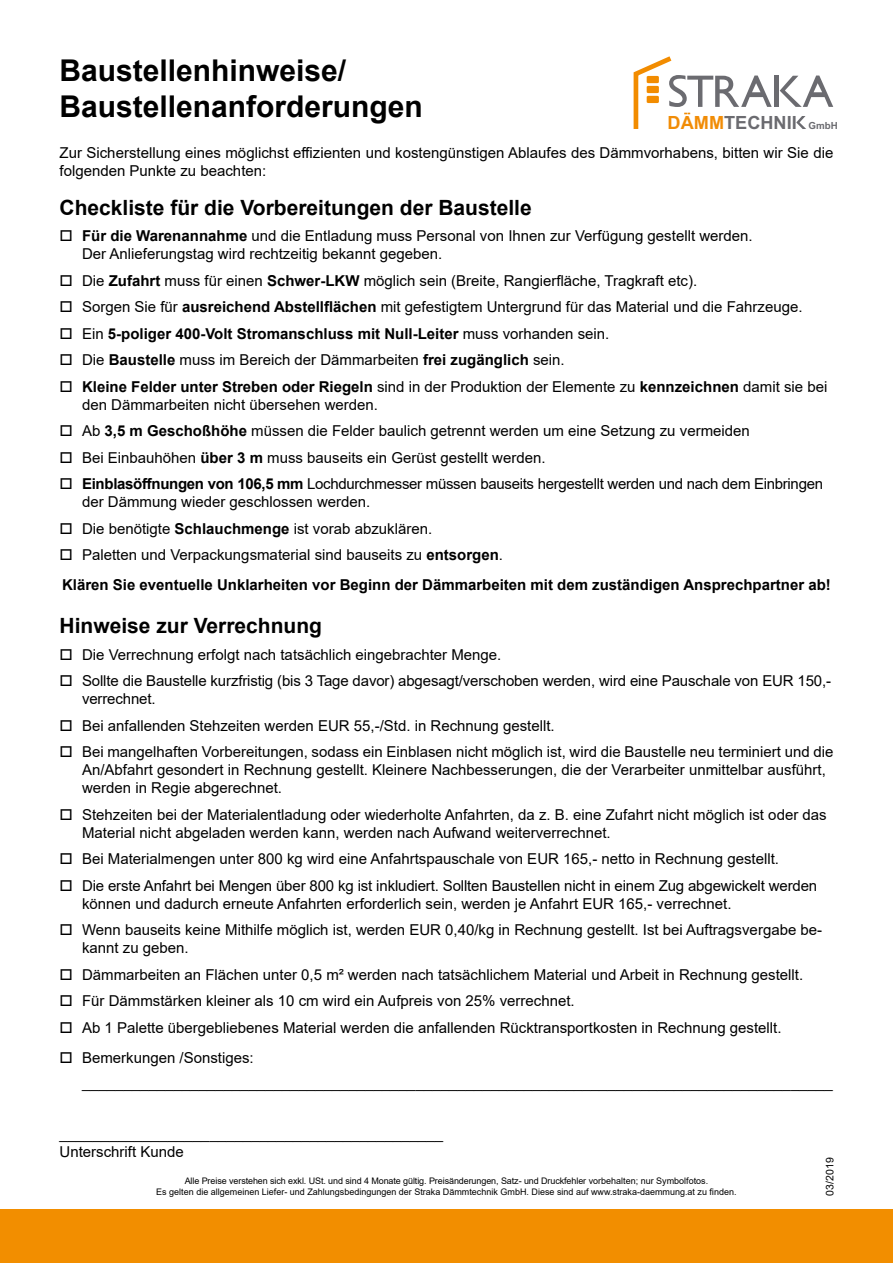
<style>
.page{position:relative;width:893px;height:1263px;background:#fff}
.page>*{position:absolute;margin:0;border:0;box-sizing:border-box;transform-origin:0 0}
.t1{font:700 30px/36px "Arial";color:#000}
.t2{font:700 21px "Arial";color:#000}
.t3{font:700 18.15px "Arial";color:#6b6b70}
.t4{font:15px/18px "Arial";color:#000}
.t5{font:700 15px/30px "Arial";color:#000}
.t6{font:15px/18px "Arial";letter-spacing:-.02em;color:#000}
.t7{font:10.5px "Arial";letter-spacing:.02em;color:#000}
.t8{font:9px/10.8px "Arial";color:#000;text-align:center}
.s1{font-weight:700}
.s2{font-weight:400}
.s3{color:#f18c06}
.s4{font-size:9.75px}
</style>
<div class="page">
<div style="left:0;top:1209px;width:893px;height:54px;background:#f28e00"></div>
<svg style="left:780px;top:76px;width:53px;height:31px"></svg>
<hr style="left:774px;top:76px;width:4px;height:31px;background:#6b6b70">
<svg style="left:634px;top:56px;width:138px;height:73px"></svg>
<svg style="left:796px;top:116px;width:10px;height:13px"></svg>
<h1 class="t1" style="left:60px;top:53px;width:365px">Baustellenhinweise/<br>Baustellenanforderungen</h1>
<p class="t4" style="left:60px;top:144px;width:775px">Zur Sicherstellung eines möglichst effizienten und kostengünstigen Ablaufes des Dämmvorhabens, bitten wir Sie die folgenden Punkte zu beachten:</p>
<h2 class="t2" style="left:60px;top:192px;width:474px">Checkliste für die Vorbereitungen der Baustelle</h2>
<p class="t4" style="left:82px;top:227px;width:672px;text-indent:-22px">□ <span class="s1">Für die Warenannahme</span> und die Entladung muss Personal von Ihnen zur Verfügung gestellt werden.<br>Der Anlieferungstag wird rechtzeitig bekannt gegeben.</p>
<p class="t4" style="left:60px;top:271px;width:639px">□ Die <span class="s1">Zufahrt</span> muss für einen <span class="s1">Schwer-LKW</span> möglich sein (Breite, Rangierfläche, Tragkraft etc).</p>
<p class="t4" style="left:60px;top:298px;width:745px">□ Sorgen Sie für <span class="s1">ausreichend Abstellflächen</span> mit gefestigtem Untergrund für das Material und die Fahrzeuge.</p>
<p class="t5" style="left:60px;top:318px;width:551px">□ <span class="s2">Ein</span> 5-poliger 400-Volt Stromanschluss mit Null-Leiter <span class="s2">muss vorhanden sein.</span></p>
<p class="t4" style="left:60px;top:351px;width:507px">□ Die <span class="s1">Baustelle</span> muss im Bereich der Dämmarbeiten <span class="s1">frei zugänglich</span> sein.</p>
<p class="t4" style="left:82px;top:377px;width:747px;text-indent:-22px">□ <span class="s1">Kleine Felder unter Streben oder Riegeln</span> sind in der Produktion der Elemente zu <span class="s1">kennzeichnen</span> damit sie bei den Dämmarbeiten nicht übersehen werden.</p>
<p class="t4" style="left:60px;top:422px;width:692px">□ Ab <span class="s1">3,5 m Geschoßhöhe</span> müssen die Felder baulich getrennt werden um eine Setzung zu vermeiden</p>
<p class="t4" style="left:60px;top:448px;width:488px">□ Bei Einbauhöhen <span class="s1">über 3 m</span> muss bauseits ein Gerüst gestellt werden.</p>
<p class="t6" style="left:82px;top:475px;width:742px;text-indent:-22px">□ <span class="s1">Einblasöffnungen von 106,5 mm</span> Lochdurchmesser müssen bauseits hergestellt werden und nach dem Einbringen der Dämmung wieder geschlossen werden.</p>
<p class="t4" style="left:60px;top:519px;width:374px">□ Die benötigte <span class="s1">Schlauchmenge</span> ist vorab abzuklären.</p>
<p class="t5" style="left:60px;top:540px;width:773px">□ <span class="s2">Paletten und Verpackungsmaterial sind bauseits zu</span> entsorgen<span class="s2">.<br></span>Klären Sie eventuelle Unklarheiten vor Beginn der Dämmarbeiten mit dem zuständigen Ansprechpartner ab!</p>
<h2 class="t2" style="left:60px;top:611px;width:264px">Hinweise zur Verrechnung</h2>
<p class="t4" style="left:60px;top:645px;width:443px">□ Die Verrechnung erfolgt nach tatsächlich eingebrachter Menge.</p>
<p class="t4" style="left:82px;top:672px;width:751px;text-indent:-22px">□ Sollte die Baustelle kurzfristig (bis 3 Tage davor) abgesagt/verschoben werden, wird eine Pauschale von EUR 150,- verrechnet.</p>
<p class="t4" style="left:60px;top:716px;width:497px">□ Bei anfallenden Stehzeiten werden EUR 55,-/Std. in Rechnung gestellt.</p>
<p class="t4" style="left:82px;top:743px;width:753px;text-indent:-22px">□ Bei mangelhaften Vorbereitungen, sodass ein Einblasen nicht möglich ist, wird die Baustelle neu terminiert und die<br>An/Abfahrt gesondert in Rechnung gestellt. Kleinere Nachbesserungen, die der Verarbeiter unmittelbar ausführt, werden in Regie abgerechnet.</p>
<p class="t4" style="left:82px;top:805px;width:746px;text-indent:-22px">□ Stehzeiten bei der Materialentladung oder wiederholte Anfahrten, da z. B. eine Zufahrt nicht möglich ist oder das<br>Material nicht abgeladen werden kann, werden nach Aufwand weiterverrechnet.</p>
<p class="t4" style="left:60px;top:850px;width:721px">□ Bei Materialmengen unter 800 kg wird eine Anfahrtspauschale von EUR 165,- netto in Rechnung gestellt.</p>
<p class="t4" style="left:82px;top:876px;width:737px;text-indent:-22px">□ Die erste Anfahrt bei Mengen über 800 kg ist inkludiert. Sollten Baustellen nicht in einem Zug abgewickelt werden können und dadurch erneute Anfahrten erforderlich sein, werden je Anfahrt EUR 165,- verrechnet.</p>
<p class="t4" style="left:82px;top:921px;width:742px;text-indent:-22px">□ Wenn bauseits keine Mithilfe möglich ist, werden EUR 0,40/kg in Rechnung gestellt. Ist bei Auftragsvergabe be&shy;kannt zu geben.</p>
<p class="t4" style="left:60px;top:965px;width:745px">□ Dämmarbeiten an Flächen unter 0,5 m² werden nach tatsächlichem Material und Arbeit in Rechnung gestellt.</p>
<p class="t4" style="left:60px;top:992px;width:517px">□ Für Dämmstärken kleiner als 10 cm wird ein Aufpreis von 25% verrechnet.</p>
<p class="t4" style="left:60px;top:1019px;width:724px">□ Ab 1 Palette übergebliebenes Material werden die anfallenden Rücktransportkosten in Rechnung gestellt.</p>
<p class="t4" style="left:82px;top:1044px;width:752px;line-height:25.2px;text-indent:-22px">□ Bemerkungen /Sonstiges: __________________________________________________________________________________________</p>
<p class="t3" style="left:668px;top:111px;width:172px"><span class="s3">DAMM</span>TECHNII <span class="s4">GmbH</span></p>
<p class="t4" style="left:60px;top:1124px;width:385px">______________________________________________<br>Unterschrift Kunde</p>
<p class="t8" style="left:156px;top:1176px;width:582px">Alle Preise verstehen sich exkl. USt. und sind 4 Monate gültig. Preisänderungen, Satz- und Druckfehler vorbehalten; nur Symbolfotos.<br>Es gelten die allgemeinen Liefer- und Zahlungsbedingungen der Straka Dämmtechnik GmbH. Diese sind auf www.straka-daemmung.at zu finden.</p>
<p class="t7" style="left:822px;top:1196px;width:41px;rotate:-90deg">03/2019</p>
</div>
